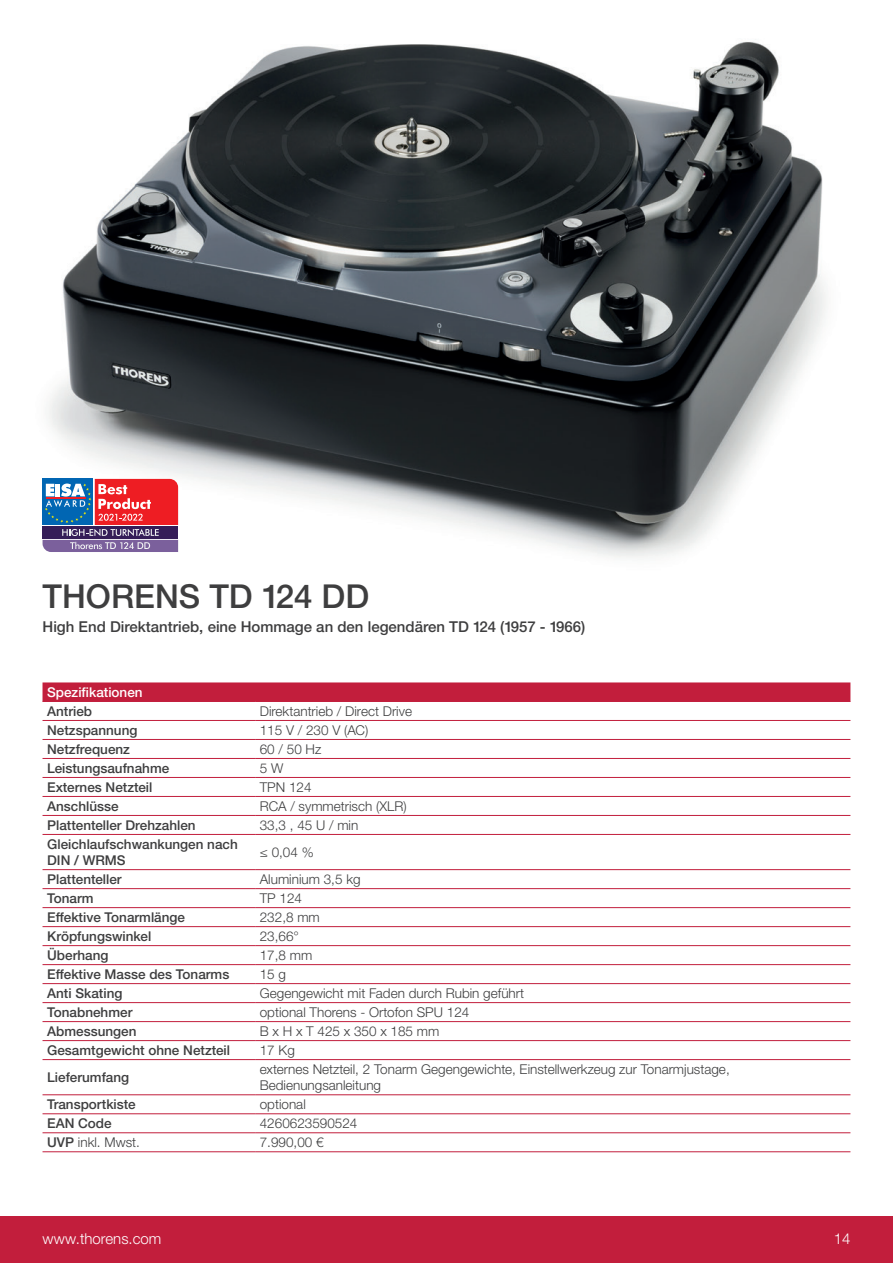
<style>
.page{position:relative;width:893px;height:1263px;background:#fff}
.page>*{position:absolute;margin:0;border:0;box-sizing:border-box;transform-origin:0 0}
.t1{font:500 33px "Helvetica Neue LTW1 G";color:#3e3e3f}
.t2{font:500 15px "Helvetica Neue LTW1 G";color:#3e3e3f}
.t3{font:300 15px "Helvetica Neue LTW1 G";color:#fff}
.t4{font:300 13.5px/16.2px "Helvetica Neue LTW1 G";color:#3e3e3f}
.t5{font:500 13.5px/16.2px "Helvetica Neue LTW1 G";color:#3e3e3f}
.t6{font:500 13.5px "Helvetica Neue LTW1 G";color:#fff}
.s1{font-weight:500}
</style>
<div class="page">
<div style="left:0;top:1216px;width:893px;height:47px;background:#c21e3c"></div>
<img style="left:42px;top:41px;width:784px;height:517px">
<div style="left:43px;top:682px;width:807px;height:19px;background:#c21e3c"></div>
<hr style="left:43px;top:1113px;width:212px;height:1px;background:#c21e3c">
<hr style="left:255px;top:1113px;width:595px;height:1px;background:#c21e3c">
<hr style="left:43px;top:1151px;width:212px;height:1px;background:#c21e3c">
<hr style="left:255px;top:1151px;width:595px;height:1px;background:#c21e3c">
<hr style="left:43px;top:720px;width:212px;height:1px;background:#c21e3c">
<hr style="left:255px;top:720px;width:595px;height:1px;background:#c21e3c">
<hr style="left:43px;top:739px;width:212px;height:1px;background:#c21e3c">
<hr style="left:255px;top:739px;width:595px;height:1px;background:#c21e3c">
<hr style="left:43px;top:758px;width:212px;height:1px;background:#c21e3c">
<hr style="left:255px;top:758px;width:595px;height:1px;background:#c21e3c">
<hr style="left:43px;top:777px;width:212px;height:1px;background:#c21e3c">
<hr style="left:255px;top:777px;width:595px;height:1px;background:#c21e3c">
<hr style="left:43px;top:796px;width:212px;height:1px;background:#c21e3c">
<hr style="left:255px;top:796px;width:595px;height:1px;background:#c21e3c">
<hr style="left:43px;top:815px;width:212px;height:1px;background:#c21e3c">
<hr style="left:255px;top:815px;width:595px;height:1px;background:#c21e3c">
<hr style="left:43px;top:834px;width:212px;height:1px;background:#c21e3c">
<hr style="left:255px;top:834px;width:595px;height:1px;background:#c21e3c">
<hr style="left:43px;top:869px;width:212px;height:1px;background:#c21e3c">
<hr style="left:255px;top:869px;width:595px;height:1px;background:#c21e3c">
<hr style="left:43px;top:888px;width:212px;height:1px;background:#c21e3c">
<hr style="left:255px;top:888px;width:595px;height:1px;background:#c21e3c">
<hr style="left:43px;top:907px;width:212px;height:1px;background:#c21e3c">
<hr style="left:255px;top:907px;width:595px;height:1px;background:#c21e3c">
<hr style="left:43px;top:926px;width:212px;height:1px;background:#c21e3c">
<hr style="left:255px;top:926px;width:595px;height:1px;background:#c21e3c">
<hr style="left:43px;top:945px;width:212px;height:1px;background:#c21e3c">
<hr style="left:255px;top:945px;width:595px;height:1px;background:#c21e3c">
<hr style="left:43px;top:964px;width:212px;height:1px;background:#c21e3c">
<hr style="left:255px;top:964px;width:595px;height:1px;background:#c21e3c">
<hr style="left:43px;top:983px;width:212px;height:1px;background:#c21e3c">
<hr style="left:255px;top:983px;width:595px;height:1px;background:#c21e3c">
<hr style="left:43px;top:1002px;width:212px;height:1px;background:#c21e3c">
<hr style="left:255px;top:1002px;width:595px;height:1px;background:#c21e3c">
<hr style="left:43px;top:1021px;width:212px;height:1px;background:#c21e3c">
<hr style="left:255px;top:1021px;width:595px;height:1px;background:#c21e3c">
<hr style="left:43px;top:1040px;width:212px;height:1px;background:#c21e3c">
<hr style="left:255px;top:1040px;width:595px;height:1px;background:#c21e3c">
<hr style="left:43px;top:1059px;width:212px;height:1px;background:#c21e3c">
<hr style="left:255px;top:1059px;width:595px;height:1px;background:#c21e3c">
<hr style="left:43px;top:1094px;width:212px;height:1px;background:#c21e3c">
<hr style="left:255px;top:1094px;width:595px;height:1px;background:#c21e3c">
<hr style="left:43px;top:1132px;width:212px;height:1px;background:#c21e3c">
<hr style="left:255px;top:1132px;width:595px;height:1px;background:#c21e3c">
<hr style="left:43px;top:701px;width:212px;height:1px;background:#c21e3c">
<hr style="left:255px;top:701px;width:595px;height:1px;background:#c21e3c">
<svg style="left:43px;top:479px;width:135px;height:73px"></svg>
<h1 class="t1" style="left:43px;top:576px;width:328px">THORENS TD 124 DD</h1>
<p class="t2" style="left:43px;top:618px;width:544px">High End Direktantrieb, eine Hommage an den legendären TD 124 (1957 - 1966)</p>
<p class="t6" style="left:47px;top:684px;width:97px">Spezifikationen</p>
<p class="t5" style="left:47px;top:703px;width:47px">Antrieb</p>
<p class="t4" style="left:260px;top:703px;width:154px">Direktantrieb / Direct Drive</p>
<p class="t5" style="left:47px;top:722px;width:92px">Netzspannung</p>
<p class="t4" style="left:260px;top:722px;width:110px">115 V / 230 V (AC)</p>
<p class="t5" style="left:47px;top:741px;width:84px">Netzfrequenz</p>
<p class="t4" style="left:260px;top:741px;width:63px">60 / 50 Hz</p>
<p class="t5" style="left:47px;top:760px;width:124px">Leistungsaufnahme</p>
<p class="t4" style="left:260px;top:760px;width:25px">5 W</p>
<p class="t5" style="left:47px;top:779px;width:107px">Externes Netzteil</p>
<p class="t4" style="left:260px;top:779px;width:53px">TPN 124</p>
<p class="t5" style="left:47px;top:798px;width:73px">Anschlüsse</p>
<p class="t4" style="left:260px;top:798px;width:148px">RCA / symmetrisch (XLR)</p>
<p class="t5" style="left:47px;top:817px;width:150px">Plattenteller Drehzahlen</p>
<p class="t4" style="left:260px;top:817px;width:100px">33,3 , 45 U / min</p>
<p class="t5" style="left:47px;top:836px;width:192px">Gleichlaufschwankungen nach<br>DIN / WRMS</p>
<p class="t4" style="left:260px;top:844px;width:55px">≤ 0,04 %</p>
<p class="t5" style="left:47px;top:871px;width:76px">Plattenteller</p>
<p class="t4" style="left:260px;top:871px;width:102px">Aluminium 3,5 kg</p>
<p class="t5" style="left:47px;top:890px;width:48px">Tonarm</p>
<p class="t4" style="left:260px;top:890px;width:44px">TP 124</p>
<p class="t5" style="left:47px;top:909px;width:139px">Effektive Tonarmlänge</p>
<p class="t4" style="left:260px;top:909px;width:62px">232,8 mm</p>
<p class="t5" style="left:47px;top:928px;width:106px">Kröpfungswinkel</p>
<p class="t4" style="left:260px;top:928px;width:41px">23,66°</p>
<p class="t5" style="left:47px;top:947px;width:63px">Überhang</p>
<p class="t4" style="left:260px;top:947px;width:54px">17,8 mm</p>
<p class="t5" style="left:47px;top:966px;width:184px">Effektive Masse des Tonarms</p>
<p class="t4" style="left:260px;top:966px;width:28px">15 g</p>
<p class="t5" style="left:47px;top:985px;width:77px">Anti Skating</p>
<p class="t4" style="left:260px;top:985px;width:266px">Gegengewicht mit Faden durch Rubin geführt</p>
<p class="t5" style="left:47px;top:1004px;width:87px">Tonabnehmer</p>
<p class="t4" style="left:260px;top:1004px;width:211px">optional Thorens - Ortofon SPU 124</p>
<p class="t5" style="left:47px;top:1023px;width:91px">Abmessungen</p>
<p class="t4" style="left:260px;top:1023px;width:181px">B x H x T 425 x 350 x 185 mm</p>
<p class="t5" style="left:47px;top:1042px;width:184px">Gesamtgewicht ohne Netzteil</p>
<p class="t4" style="left:260px;top:1042px;width:37px">17 Kg</p>
<p class="t5" style="left:47px;top:1069px;width:84px">Lieferumfang</p>
<p class="t4" style="left:260px;top:1061px;width:471px">externes Netzteil, 2 Tonarm Gegengewichte, Einstellwerkzeug zur Tonarmjustage,<br>Bedienungsanleitung</p>
<p class="t5" style="left:47px;top:1096px;width:90px">Transportkiste</p>
<p class="t4" style="left:260px;top:1096px;width:48px">optional</p>
<p class="t5" style="left:47px;top:1115px;width:66px">EAN Code</p>
<p class="t4" style="left:260px;top:1115px;width:99px">4260623590524</p>
<p class="t4" style="left:47px;top:1134px;width:94px"><span class="s1">UVP</span> inkl. Mwst.</p>
<p class="t4" style="left:260px;top:1134px;width:65px">7.990,00 €</p>
<p class="t3" style="left:43px;top:1229px;width:120px">www.thorens.com</p>
<p class="t3" style="left:834px;top:1229px;width:18px">14</p>
</div>
